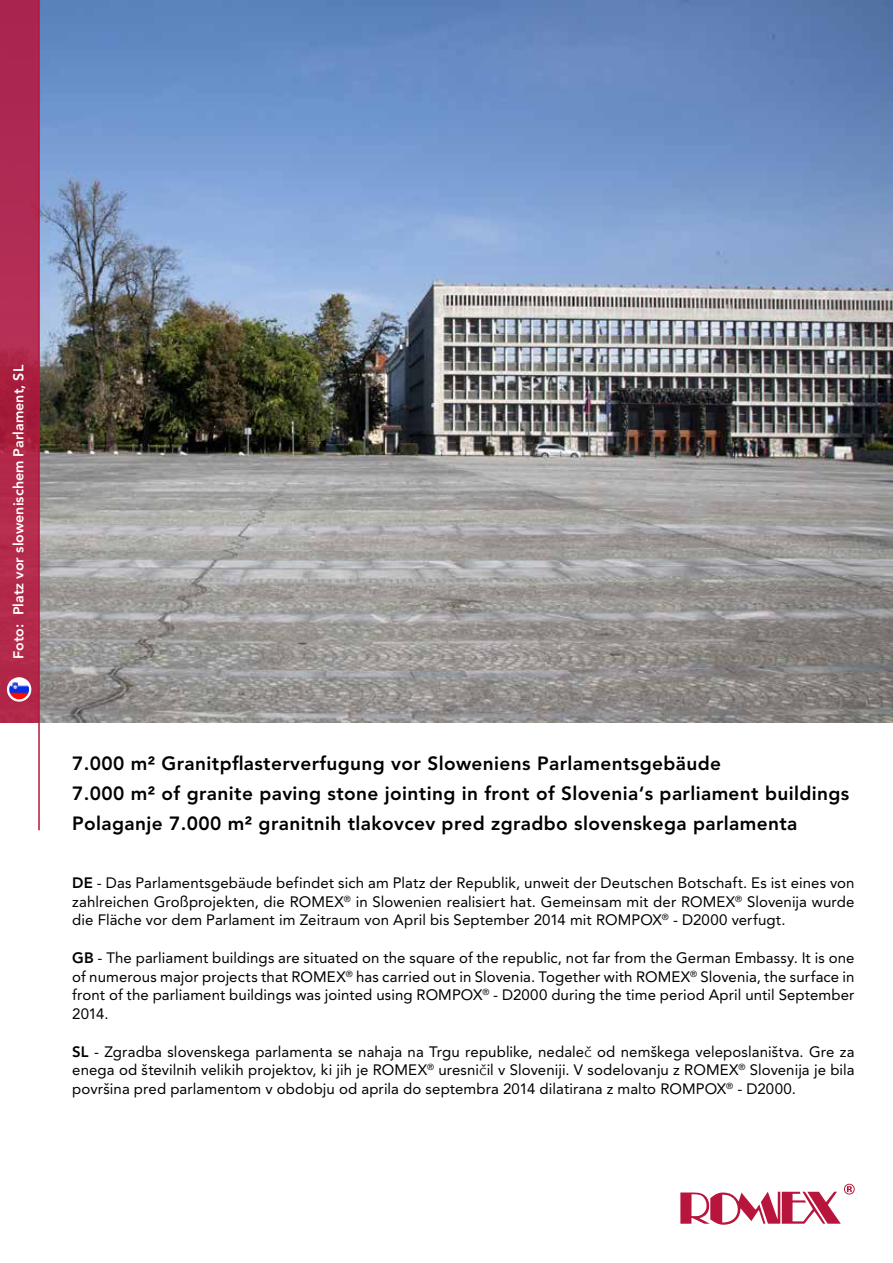
<style>
.page{position:relative;width:893px;height:1263px;background:#fff}
.page>*{position:absolute;margin:0;border:0;box-sizing:border-box;transform-origin:0 0}
.t1{font:800 19.05px/30px "Avenir LT";letter-spacing:.02em;color:#000}
.t2{font:15px/18.8px "Avenir LT";letter-spacing:.005em;color:#000;text-align:justify}
.t3{font:800 14.25px "Avenir LT";color:#fff}
.s1{font-weight:800}
.s2{font-family:"Avenir Next"}
</style>
<div class="page">
<svg style="left:680px;top:1184px;width:175px;height:41px"></svg>
<img style="left:40px;top:0;width:853px;height:723px">
<hr style="left:38px;top:0;width:2px;height:830px;background:#b8153d">
<svg style="left:0;top:0;width:38px;height:723px;background:#af284d"></svg>
<svg style="left:7px;top:677px;width:24px;height:25px"></svg>
<img style="left:9px;top:679px;width:20px;height:20px;border-radius:10px">
<p class="t3" style="left:10px;top:659px;width:296px;rotate:-90deg">Foto: Platz vor slowenischem Parlament, SL</p>
<p class="t1" style="left:72px;top:749px;width:778px">7.000 m² Granitpflasterverfugung vor Sloweniens Parlamentsgebäude<br>7.000 m² of granite paving stone jointing in front of Slovenia‘s parliament buildings<br>Polaganje 7.000 m² granitnih tlakovcev pred zgradbo slovenskega parlamenta</p>
<p class="t2" style="left:72px;top:873px;width:784px"><span class="s1">DE</span> - Das Parlamentsgebäude befindet sich am Platz der Republik, unweit der Deutschen Botschaft. Es ist eines von zahlreichen Großprojekten, die ROMEX<sup>®</sup> in Slowenien realisiert hat. Gemeinsam mit der ROMEX<sup>®</sup> Slovenija wurde die Fläche vor dem Parlament im Zeitraum von April bis September 2014 mit ROMPOX<sup>®</sup> - D2000 verfugt.</p>
<p class="t2" style="left:72px;top:948px;width:784px"><span class="s1">GB</span> - The parliament buildings are situated on the square of the republic, not far from the German Embassy. It is one of numerous major projects that ROMEX<sup>®</sup> has carried out in Slovenia. Together with ROMEX<sup>®</sup> Slovenia, the surface in front of the parliament buildings was jointed using ROMPOX<sup>®</sup> - D2000 during the time period April until September 2014.</p>
<p class="t2" style="left:72px;top:1042px;width:784px"><span class="s1">SL</span> - Zgradba slovenskega parlamenta se nahaja na Trgu republike, nedale<span class="s2">č</span> od nemškega veleposlaništva. Gre za enega od številnih velikih projektov, ki jih je ROMEX<sup>®</sup> uresni<span class="s2">č</span>il v Sloveniji. V sodelovanju z ROMEX<sup>®</sup> Slovenija je bila površina pred parlamentom v obdobju od aprila do septembra 2014 dilatirana z malto ROMPOX<sup>®</sup> - D2000.</p>
</div>
